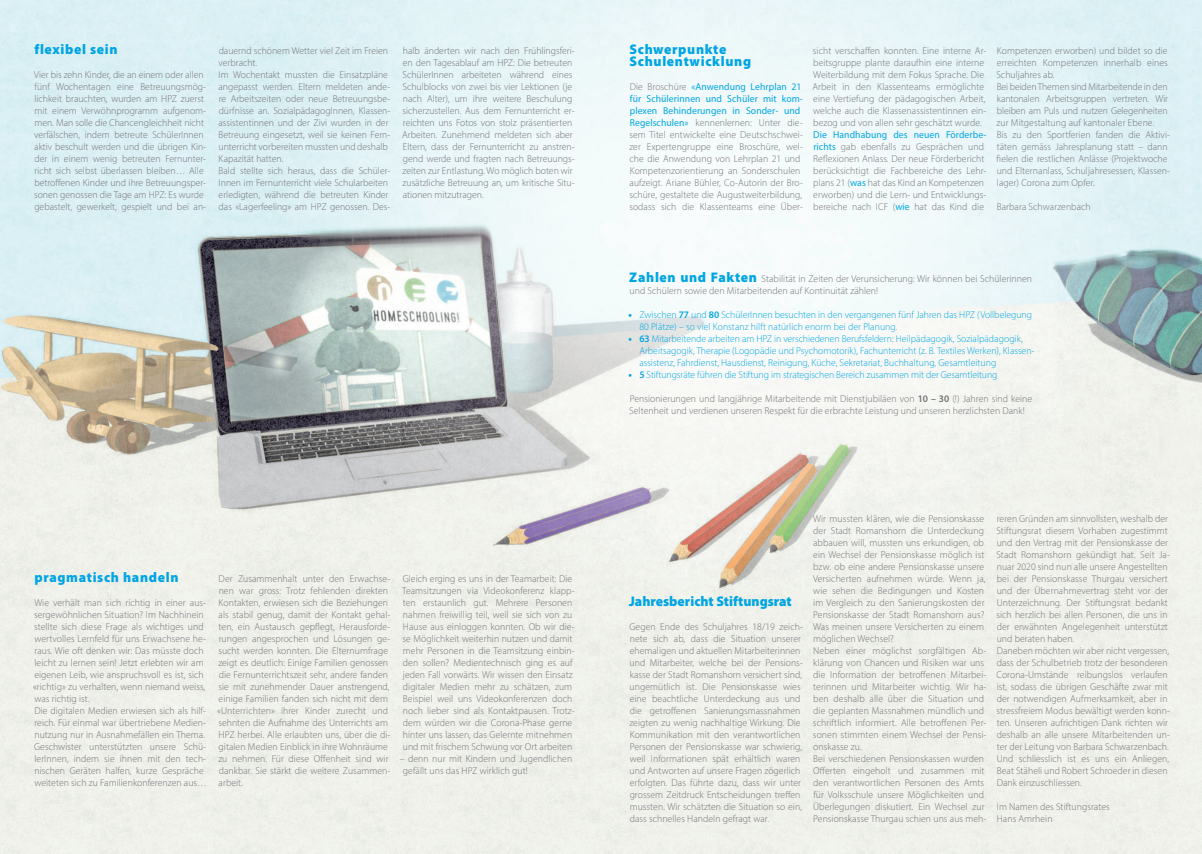
<style>
.page{position:relative;width:1202px;height:854px;background:#fff}
.page>*{position:absolute;margin:0;border:0;box-sizing:border-box;transform-origin:0 0}
.t1{font:900 14px/12px "Myriad Pro";letter-spacing:.05em;color:#00a5e3}
.t2{font:900 14px "Myriad Pro";color:#00a5e3}
.t3{font:300 10px/12px "Myriad Pro";letter-spacing:.005em;color:#717175}
.t4{font:300 10px/12px "Myriad Pro";color:#00a5e3}
.s1{font-weight:400;color:#00a5e3}
.s2{font-weight:900;font-size:14px;color:#00a5e3}
.s3{font-weight:900}
.s4{font-weight:600}
</style>
<div class="page">
<img style="left:0;top:0;width:1202px;height:853px">
<h1 class="t1" style="left:34px;top:44px;width:85px">flexibel sein</h1>
<p class="t3" style="left:34px;top:69px;width:174px">Vier bis zehn Kinder, die an einem oder allen fünf Wochentagen eine Betreuungsmög&shy;lichkeit brauchten, wurden am HPZ zuerst mit einem Verwöhnprogramm aufgenom&shy;men. Man solle die Chancengleichheit nicht verfälschen, indem betreute SchülerInnen aktiv beschult werden und die übrigen Kin&shy;der in einem wenig betreuten Fernunter&shy;richt sich selbst überlassen bleiben… Alle betroffenen Kinder und ihre Betreuungsper&shy;sonen genossen die Tage am HPZ: Es wurde gebastelt, gewerkelt, gespielt und bei an-</p>
<p class="t3" style="left:218px;top:45px;width:173px">dauernd schönem Wetter viel Zeit im Freien verbracht.<br>Im Wochentakt mussten die Einsatzpläne angepasst werden. Eltern meldeten ande&shy;re Arbeitszeiten oder neue Betreuungsbe&shy;dürfnisse an. SozialpädagogInnen, Klassen&shy;assistentinnen und der Zivi wurden in der Betreuung eingesetzt, weil sie keinen Fern&shy;unterricht vorbereiten mussten und deshalb Kapazität hatten.<br>Bald stellte sich heraus, dass die Schüler-Innen im Fernunterricht viele Schularbeiten erledigten, während die betreuten Kinder das «Lagerfeeling» am HPZ genossen. Des-</p>
<p class="t3" style="left:402px;top:45px;width:174px">halb änderten wir nach den Frühlingsferi&shy;en den Tagesablauf am HPZ: Die betreuten SchülerInnen arbeiteten während eines Schulblocks von zwei bis vier Lektionen (je nach Alter), um ihre weitere Beschulung sicherzustellen. Aus dem Fernunterricht er&shy;reichten uns Fotos von stolz präsentierten Arbeiten. Zunehmend meldeten sich aber Eltern, dass der Fernunterricht zu anstren&shy;gend werde und fragten nach Betreuungs&shy;zeiten zur Entlastung. Wo möglich boten wir zusätzliche Betreuung an, um kritische Situ&shy;ationen mitzutragen.</p>
<h1 class="t1" style="left:34px;top:572px;width:146px">pragmatisch handeln</h1>
<p class="t3" style="left:33px;top:597px;width:175px">Wie verhält man sich richtig in einer aus&shy;sergewöhnlichen Situation? Im Nachhinein stellte sich diese Frage als wichtiges und wertvolles Lernfeld für uns Erwachsene he&shy;raus. Wie oft denken wir: Das müsste doch leicht zu lernen sein! Jetzt erlebten wir am eigenen Leib, wie anspruchsvoll es ist, sich «richtig» zu verhalten, wenn niemand weiss, was richtig ist.<br>Die digitalen Medien erwiesen sich als hilf&shy;reich. Für einmal war übertriebene Medien&shy;nutzung nur in Ausnahmefällen ein Thema.<br>Geschwister unterstützten unsere Schü&shy;lerInnen, indem sie ihnen mit den tech&shy;nischen Geräten halfen, kurze Gespräche weiteten sich zu Familienkonferenzen aus…</p>
<p class="t3" style="left:217px;top:573px;width:175px">Der Zusammenhalt unter den Erwachse&shy;nen war gross: Trotz fehlenden direkten Kontakten, erwiesen sich die Beziehungen als stabil genug, damit der Kontakt gehal&shy;ten, ein Austausch gepflegt, Herausforde&shy;rungen angesprochen und Lösungen ge&shy;sucht werden konnten. Die Elternumfrage zeigt es deutlich: Einige Familien genossen die Fernunterrichtszeit sehr, andere fanden sie mit zunehmender Dauer anstrengend, einige Familien fanden sich nicht mit dem «Unterrichten» ihrer Kinder zurecht und sehnten die Aufnahme des Unterrichts am HPZ herbei. Alle erlaubten uns, über die di&shy;gitalen Medien Einblick in ihre Wohnräume zu nehmen. Für diese Offenheit sind wir dankbar. Sie stärkt die weitere Zusammen&shy;arbeit.</p>
<p class="t3" style="left:402px;top:573px;width:174px">Gleich erging es uns in der Teamarbeit: Die Teamsitzungen via Videokonferenz klapp&shy;ten erstaunlich gut. Mehrere Personen nahmen freiwillig teil, weil sie sich von zu Hause aus einloggen konnten. Ob wir die&shy;se Möglichkeit weiterhin nutzen und damit mehr Personen in die Teamsitzung einbin&shy;den sollen? Medientechnisch ging es auf jeden Fall vorwärts. Wir wissen den Einsatz digitaler Medien mehr zu schätzen, zum Beispiel weil uns Videokonferenzen doch noch lieber sind als Kontaktpausen. Trotz&shy;dem würden wir die Corona-Phase gerne hinter uns lassen, das Gelernte mitnehmen und mit frischem Schwung vor Ort arbeiten</p>
<p class="t3" style="left:403px;top:753px;width:171px;text-indent:-3px">– denn nur mit Kindern und Jugendlichen gefällt uns das HPZ wirklich gut!</p>
<h1 class="t1" style="left:629px;top:44px;width:123px">Schwerpunkte<br>Schulentwicklung</h1>
<p class="t3" style="left:629px;top:81px;width:175px">Die Broschüre <span class="s1">«Anwendung Lehrplan 21 für Schülerinnen und Schüler mit kom&shy;plexen Behinderungen in Sonder- und Regelschulen»</span> kennenlernen: Unter die&shy;sem Titel entwickelte eine Deutschschwei&shy;zer Expertengruppe eine Broschüre, wel&shy;che die Anwendung von Lehrplan 21 und Kompetenzorientierung an Sonderschulen aufzeigt. Ariane Bühler, Co-Autorin der Bro&shy;schüre, gestaltete die Augustweiterbildung, sodass sich die Klassenteams eine Über-</p>
<p class="t3" style="left:812px;top:45px;width:175px">sicht verschaffen konnten. Eine interne Ar&shy;beitsgruppe plante daraufhin eine interne Weiterbildung mit dem Fokus Sprache. Die Arbeit in den Klassenteams ermöglichte eine Vertiefung der pädagogischen Arbeit, welche auch die Klassenassistentinnen ein&shy;bezog und von allen sehr geschätzt wurde.</p>
<p class="t3" style="left:813px;top:129px;width:175px"><span class="s1">Die Handhabung des neuen Förderbe&shy;richts</span> gab ebenfalls zu Gesprächen und Reflexionen Anlass. Der neue Förderbericht berücksichtigt die Fachbereiche des Lehr&shy;plans 21 (<span class="s1">was</span> hat das Kind an Kompetenzen erworben) und die Lern- und Entwicklungs&shy;bereiche nach ICF (<span class="s1">wie</span> hat das Kind die</p>
<p class="t3" style="left:996px;top:45px;width:175px">Kompetenzen erworben) und bildet so die erreichten Kompetenzen innerhalb eines Schuljahres ab.<br>Bei beiden Themen sind Mitarbeitende in den kantonalen Arbeitsgruppen vertreten. Wir bleiben am Puls und nutzen Gelegenheiten zur Mitgestaltung auf kantonaler Ebene.<br>Bis zu den Sportferien fanden die Aktivi&shy;täten gemäss Jahresplanung statt – dann fielen die restlichen Anlässe (Projektwoche und Elternanlass, Schuljahresessen, Klassen&shy;lager) Corona zum Opfer.</p>
<p class="t3" style="left:997px;top:201px;width:95px">Barbara Schwarzenbach</p>
<p class="t3" style="left:629px;top:273px;width:404px"><span class="s2">Zahlen und Fakten</span> Stabilität in Zeiten der Verunsicherung: Wir können bei Schülerinnen und Schülern sowie den Mitarbeitenden auf Kontinuität zählen!</p>
<p class="t4" style="left:639px;top:309px;width:394px;text-indent:-11px"><span class="s3">•</span> Zwischen <span class="s4">77</span> und <span class="s4">80</span> SchülerInnen besuchten in den vergangenen fünf Jahren das HPZ (Vollbelegung<br>80 Plätze) – so viel Konstanz hilft natürlich enorm bei der Planung.</p>
<p class="t4" style="left:639px;top:333px;width:397px;text-indent:-11px"><span class="s3">•</span> <span class="s4">63</span> Mitarbeitende arbeiten am HPZ in verschiedenen Berufsfeldern: Heilpädagogik, Sozialpädagogik,<br>Arbeitsagogik, Therapie (Logopädie und Psychomotorik), Fachunterricht (z. B. Textiles Werken), Klassen&shy;assistenz, Fahrdienst, Hausdienst, Reinigung, Küche, Sekretariat, Buchhaltung, Gesamtleitung</p>
<p class="t4" style="left:629px;top:369px;width:370px"><span class="s3">•</span> <span class="s4">5</span> Stiftungsräte führen die Stiftung im strategischen Bereich zusammen mit der Gesamtleitung</p>
<p class="t3" style="left:629px;top:393px;width:404px">Pensionierungen und langjährige Mitarbeitende mit Dienstjubiläen von <span class="s4">10 – 30</span> (!) Jahren sind keine<br>Seltenheit und verdienen unseren Respekt für die erbrachte Leistung und unseren herzlichsten Dank!</p>
<h1 class="t2" style="left:629px;top:596px;width:164px">Jahresbericht Stiftungsrat</h1>
<p class="t3" style="left:629px;top:621px;width:175px">Gegen Ende des Schuljahres 18/19 zeich&shy;nete sich ab, dass die Situation unserer ehemaligen und aktuellen Mitarbeiterinnen und Mitarbeiter, welche bei der Pensions&shy;kasse der Stadt Romanshorn versichert sind, ungemütlich ist. Die Pensionskasse wies eine beachtliche Unterdeckung aus und die getroffenen Sanierungsmassnahmen zeigten zu wenig nachhaltige Wirkung. Die Kommunikation mit den verantwortlichen Personen der Pensionskasse war schwierig, weil Informationen spät erhältlich waren und Antworten auf unsere Fragen zögerlich erfolgten. Das führte dazu, dass wir unter grossem Zeitdruck Entscheidungen treffen mussten. Wir schätzten die Situation so ein, dass schnelles Handeln gefragt war.</p>
<p class="t3" style="left:813px;top:513px;width:175px">Wir mussten klären, wie die Pensionskasse der Stadt Romanshorn die Unterdeckung abbauen will, mussten uns erkundigen, ob ein Wechsel der Pensionskasse möglich ist bzw. ob eine andere Pensionskasse unsere Versicherten aufnehmen würde. Wenn ja, wie sehen die Bedingungen und Kosten im Vergleich zu den Sanierungskosten der Pensionskasse der Stadt Romanshorn aus?<br>Was meinen unsere Versicherten zu einem möglichen Wechsel?<br>Neben einer möglichst sorgfältigen Ab&shy;klärung von Chancen und Risiken war uns die Information der betroffenen Mitarbei&shy;terinnen und Mitarbeiter wichtig. Wir ha&shy;ben deshalb alle über die Situation und die geplanten Massnahmen mündlich und schriftlich informiert. Alle betroffenen Per&shy;sonen stimmten einem Wechsel der Pensi&shy;onskasse zu.<br>Bei verschiedenen Pensionskassen wurden Offerten eingeholt und zusammen mit den verantwortlichen Personen des Amts für Volksschule unsere Möglichkeiten und Überlegungen diskutiert. Ein Wechsel zur Pensionskasse Thurgau schien uns aus meh-</p>
<p class="t3" style="left:996px;top:513px;width:175px">reren Gründen am sinnvollsten, weshalb der Stiftungsrat diesem Vorhaben zugestimmt und den Vertrag mit der Pensionskasse der Stadt Romanshorn gekündigt hat. Seit Ja&shy;nuar 2020 sind nun alle unsere Angestellten bei der Pensionskasse Thurgau versichert und der Übernahmevertrag steht vor der Unterzeichnung. Der Stiftungsrat bedankt sich herzlich bei allen Personen, die uns in der erwähnten Angelegenheit unterstützt und beraten haben.<br>Daneben möchten wir aber nicht vergessen, dass der Schulbetrieb trotz der besonderen Corona-Umstände reibungslos verlaufen ist, sodass die übrigen Geschäfte zwar mit der notwendigen Aufmerksamkeit, aber in stressfreiem Modus bewältigt werden konn&shy;ten. Unseren aufrichtigen Dank richten wir deshalb an alle unsere Mitarbeitenden un&shy;ter der Leitung von Barbara Schwarzenbach.<br>Und schliesslich ist es uns ein Anliegen, Beat Stäheli und Robert Schroeder in diesen Dank einzuschliessen.</p>
<p class="t3" style="left:997px;top:801px;width:114px">Im Namen des Stiftungsrates<br>Hans Amrhein</p>
</div>
